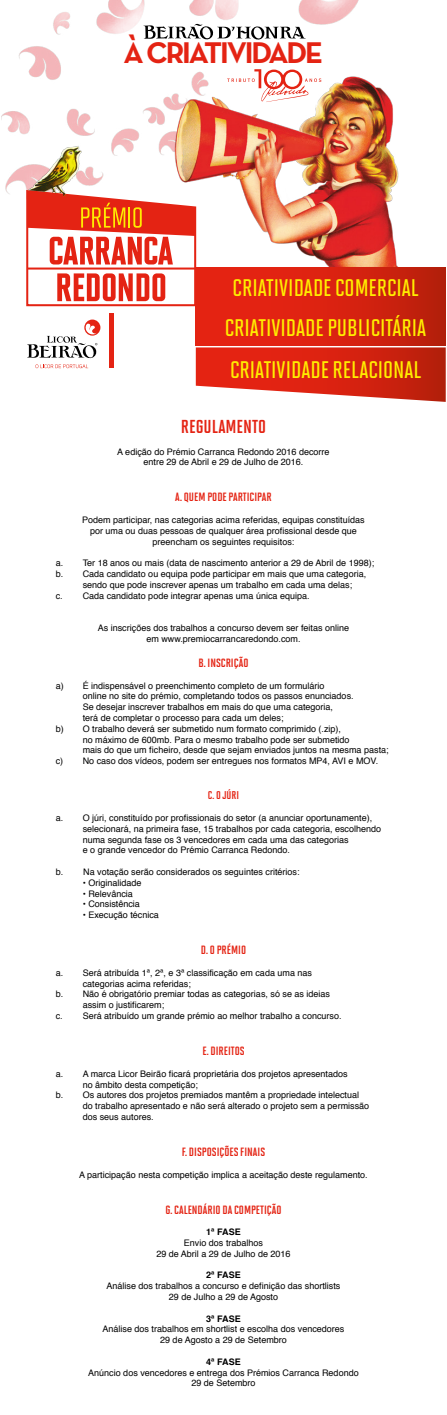
<style>
.page{position:relative;width:447px;height:1415px;background:#fff}
.page>*{position:absolute;margin:0;border:0;box-sizing:border-box;transform-origin:0 0}
.t1{font:700 30.45px "Neutra Text";letter-spacing:-.07em;color:#e42313}
.t2{font:600 24px/42.2px "Solano Gothic MVB";color:#ffed00}
.t3{font:700 18.75px "Solano Gothic MVB";color:#e42313}
.t4{font:700 12px "Solano Gothic MVB";color:#e42313}
.t5{font:700 11.25px "Solano Gothic MVB";color:#e42313}
.t6{font:9px/10.8px "Helvetica";color:#000;text-align:center}
.t7{font:700 9px "Helvetica";color:#000}
</style>
<div class="page">
<img style="left:1px;top:0;width:445px;height:351px">
<img style="left:103px;top:59px;width:340px;height:209px">
<div style="left:196px;top:268px;width:249px;height:38px;background:linear-gradient(to right,#ef2414,#bf200c)"></div>
<svg style="left:27px;top:319px;width:73px;height:49px"></svg>
<hr style="left:109px;top:313px;width:4px;height:55px;background:#e42313">
<svg style="left:25px;top:189px;width:172px;height:118px"></svg>
<img style="left:20px;top:124px;width:69px;height:73px">
<svg style="left:143px;top:24px;width:162px;height:16px"></svg>
<svg style="left:227px;top:69px;width:94px;height:33px"></svg>
<div style="left:196px;top:307px;width:249px;height:39px;background:linear-gradient(to right,#ef2414,#bf200c)"></div>
<svg style="left:196px;top:347px;width:249px;height:55px;background:#db4435"></svg>
<h1 class="t1" style="left:123px;top:34px;width:201px">À CRIATIVIDADE</h1>
<h2 class="t2" style="left:232px;top:266px;width:187px">CRIATIVIDADE COMERCIAL</h2>
<h2 class="t2" style="left:225px;top:306px;width:203px">CRIATIVIDADE PUBLICITÁRIA<br>CRIATIVIDADE RELACIONAL</h2>
<h3 class="t3" style="left:181px;top:416px;width:87px">REGULAMENTO</h3>
<p class="t6" style="left:117px;top:446px;width:214px">A edição do Prémio Carranca Redondo 2016 decorre entre 29 de Abril e 29 de Julho de 2016.</p>
<h3 class="t4" style="left:175px;top:490px;width:98px">A. QUEM PODE PARTICIPAR</h3>
<p class="t6" style="left:82px;top:515px;width:284px">Podem participar, nas categorias acima referidas, equipas constituídas por uma ou duas pessoas de qualquer área profissional desde que preencham os seguintes requisitos:</p>
<p class="t6" style="left:56px;top:558px;width:320px">a. Ter 18 anos ou mais (data de nascimento anterior a 29 de Abril de 1998);</p>
<p class="t6" style="left:56px;top:569px;width:312px">b. Cada candidato ou equipa pode participar em mais que uma categoria,</p>
<p class="t6" style="left:83px;top:579px;width:271px">sendo que pode inscrever apenas um trabalho em cada uma delas;</p>
<p class="t6" style="left:56px;top:590px;width:255px">c. Cada candidato pode integrar apenas uma única equipa.</p>
<p class="t6" style="left:98px;top:623px;width:253px">As inscrições dos trabalhos a concurso devem ser feitas online em www.premiocarrancaredondo.com.</p>
<h3 class="t4" style="left:198px;top:656px;width:51px">B. INSCRIÇÃO</h3>
<p class="t6" style="left:56px;top:680px;width:270px">a) É indispensável o preenchimento completo de um formulário</p>
<p class="t6" style="left:83px;top:691px;width:272px">online no site do prémio, completando todos os passos enunciados.</p>
<p class="t6" style="left:83px;top:702px;width:252px">Se desejar inscrever trabalhos em mais do que uma categoria,</p>
<p class="t6" style="left:83px;top:713px;width:202px">terá de completar o processo para cada um deles;</p>
<p class="t6" style="left:56px;top:723px;width:287px">b) O trabalho deverá ser submetido num formato comprimido (.zip),</p>
<p class="t6" style="left:83px;top:734px;width:268px">no máximo de 600mb. Para o mesmo trabalho pode ser submetido</p>
<p class="t6" style="left:83px;top:745px;width:307px">mais do que um ficheiro, desde que sejam enviados juntos na mesma pasta;</p>
<p class="t6" style="left:56px;top:756px;width:324px">c) No caso dos vídeos, podem ser entregues nos formatos MP4, AVI e MOV.</p>
<p class="t5" style="left:208px;top:789px;width:33px">C. O JÚRI</p>
<p class="t6" style="left:83px;top:812px;width:300px;text-align:left;text-indent:-27px">a. O júri, constituído por profissionais do setor (a anunciar oportunamente), selecionará, na primeira fase, 15 trabalhos por cada categoria, escolhendo numa segunda fase os 3 vencedores em cada uma das categorias<br>e o grande vencedor do Prémio Carranca Redondo.</p>
<p class="t6" style="left:56px;top:866px;width:245px">b. Na votação serão considerados os seguintes critérios:</p>
<p class="t6" style="left:83px;top:877px;width:60px">• Originalidade</p>
<p class="t6" style="left:83px;top:888px;width:52px">• Relevância</p>
<p class="t6" style="left:83px;top:899px;width:59px">• Consistência</p>
<p class="t6" style="left:83px;top:910px;width:78px">• Execução técnica</p>
<h3 class="t4" style="left:201px;top:943px;width:47px">D. O PRÉMIO</h3>
<p class="t6" style="left:56px;top:967px;width:258px">a. Será atribuída 1ª, 2ª, e 3ª classificação em cada uma nas</p>
<p class="t6" style="left:83px;top:978px;width:110px">categorias acima referidas;</p>
<p class="t6" style="left:56px;top:989px;width:276px">b. Não é obrigatório premiar todas as categorias, só se as ideias</p>
<p class="t6" style="left:83px;top:1000px;width:83px">assim o justificarem;</p>
<p class="t6" style="left:56px;top:1010px;width:287px">c. Será atribuído um grande prémio ao melhor trabalho a concurso.</p>
<h3 class="t4" style="left:202px;top:1044px;width:44px">E. DIREITOS</h3>
<p class="t6" style="left:56px;top:1068px;width:293px">a. A marca Licor Beirão ficará proprietária dos projetos apresentados</p>
<p class="t6" style="left:83px;top:1079px;width:117px">no âmbito desta competição;</p>
<p class="t6" style="left:56px;top:1090px;width:305px">b. Os autores dos projetos premiados mantêm a propriedade intelectual</p>
<p class="t6" style="left:83px;top:1100px;width:288px">do trabalho apresentado e não será alterado o projeto sem a permissão</p>
<p class="t6" style="left:83px;top:1111px;width:73px">dos seus autores.</p>
<h3 class="t4" style="left:182px;top:1145px;width:85px">F. DISPOSIÇÕES FINAIS</h3>
<p class="t6" style="left:79px;top:1169px;width:290px">A participação nesta competição implica a aceitação deste regulamento.</p>
<h3 class="t4" style="left:165px;top:1202px;width:117px">G. CALENDÁRIO DA COMPETIÇÃO</h3>
<p class="t7" style="left:206px;top:1224px;width:36px">1ª FASE</p>
<p class="t6" style="left:156px;top:1237px;width:136px">Envio dos trabalhos<br>29 de Abril a 29 de Julho de 2016</p>
<p class="t7" style="left:206px;top:1267px;width:36px">2ª FASE</p>
<p class="t6" style="left:106px;top:1280px;width:235px">Análise dos trabalhos a concurso e definição das shortlists<br>29 de Julho a 29 de Agosto</p>
<p class="t7" style="left:206px;top:1311px;width:36px">3ª FASE</p>
<p class="t6" style="left:102px;top:1324px;width:243px">Análise dos trabalhos em shortlist e escolha dos vencedores<br>29 de Agosto a 29 de Setembro</p>
<p class="t7" style="left:206px;top:1354px;width:36px">4ª FASE</p>
<p class="t6" style="left:88px;top:1367px;width:272px">Anúncio dos vencedores e entrega dos Prémios Carranca Redondo<br>29 de Setembro</p>
</div>
